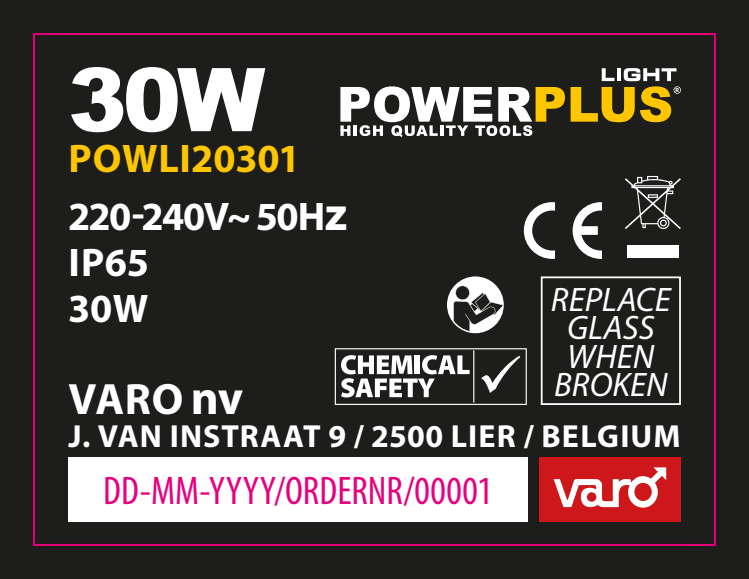
<style>
.page{position:relative;width:749px;height:579px;background:#fff}
.page>*{position:absolute;margin:0;border:0;box-sizing:border-box;transform-origin:0 0}
.t1{font:900 88px "Arial";color:#fff}
.t2{font:700 44px "Myriad Pro";color:#fff}
.t3{font:condensed 40px "Myriad Pro";color:#e6007e}
.t4{font:700 40px/46px "Myriad Pro";letter-spacing:-.02em;color:#fff}
.t5{font:700 40px "Myriad Pro";letter-spacing:.005em;color:#fdc601}
.t6{font:italic 34px/28px "Myriad Pro";color:#fff;text-align:center}
.t7{font:700 32px "Myriad Pro";letter-spacing:.03em;color:#fff}
.s1{font-size:48px}
</style>
<div class="page">
<div style="left:0;top:0;width:748px;height:578px;background:#1d1d1b"></div>
<div style="left:539px;top:456px;width:141px;height:65px;background:#cd171a"></div>
<svg style="left:553px;top:467px;width:113px;height:41px"></svg>
<svg style="left:625px;top:176px;width:55px;height:53px"></svg>
<div style="left:627px;top:245px;width:51px;height:13px;background:#fff"></div>
<svg style="left:334px;top:348px;width:192px;height:56px"></svg>
<svg style="left:523px;top:202px;width:32px;height:57px"></svg>
<svg style="left:572px;top:202px;width:29px;height:57px"></svg>
<div style="left:447px;top:276px;width:56px;height:57px;background:#fff;border-radius:50%"></div>
<svg style="left:453px;top:285px;width:50px;height:46px"></svg>
<div style="left:540px;top:276px;width:140px;height:128px;border:2px solid #fff"></div>
<div style="left:68px;top:456px;width:459px;height:65px;background:#fff"></div>
<svg style="left:570px;top:68px;width:110px;height:54px"></svg>
<svg style="left:340px;top:86px;width:224px;height:51px"></svg>
<div style="left:33px;top:33px;width:682px;height:512px;border:2px solid #e6007e"></div>
<h1 class="t1" style="left:68px;top:51px;width:199px">30W</h1>
<p class="t5" style="left:68px;top:136px;width:233px">POWLI20301</p>
<p class="t4" style="left:68px;top:194px;width:281px">220-240V~ 50H<span class="s1">z<br></span>IP65<br>30W</p>
<p class="t6" style="left:550px;top:286px;width:121px">REPLACE<br>GLASS<br>WHEN<br>BROKEN</p>
<h2 class="t2" style="left:68px;top:374px;width:176px">VARO <span class="s1">nv</span></h2>
<p class="t7" style="left:68px;top:418px;width:613px">J. VAN INSTRAAT 9 / 2500 LIER / BELGIUM</p>
<p class="t3" style="left:103px;top:466px;width:391px">DD-MM-YYYY/ORDERNR/00001</p>
</div>
